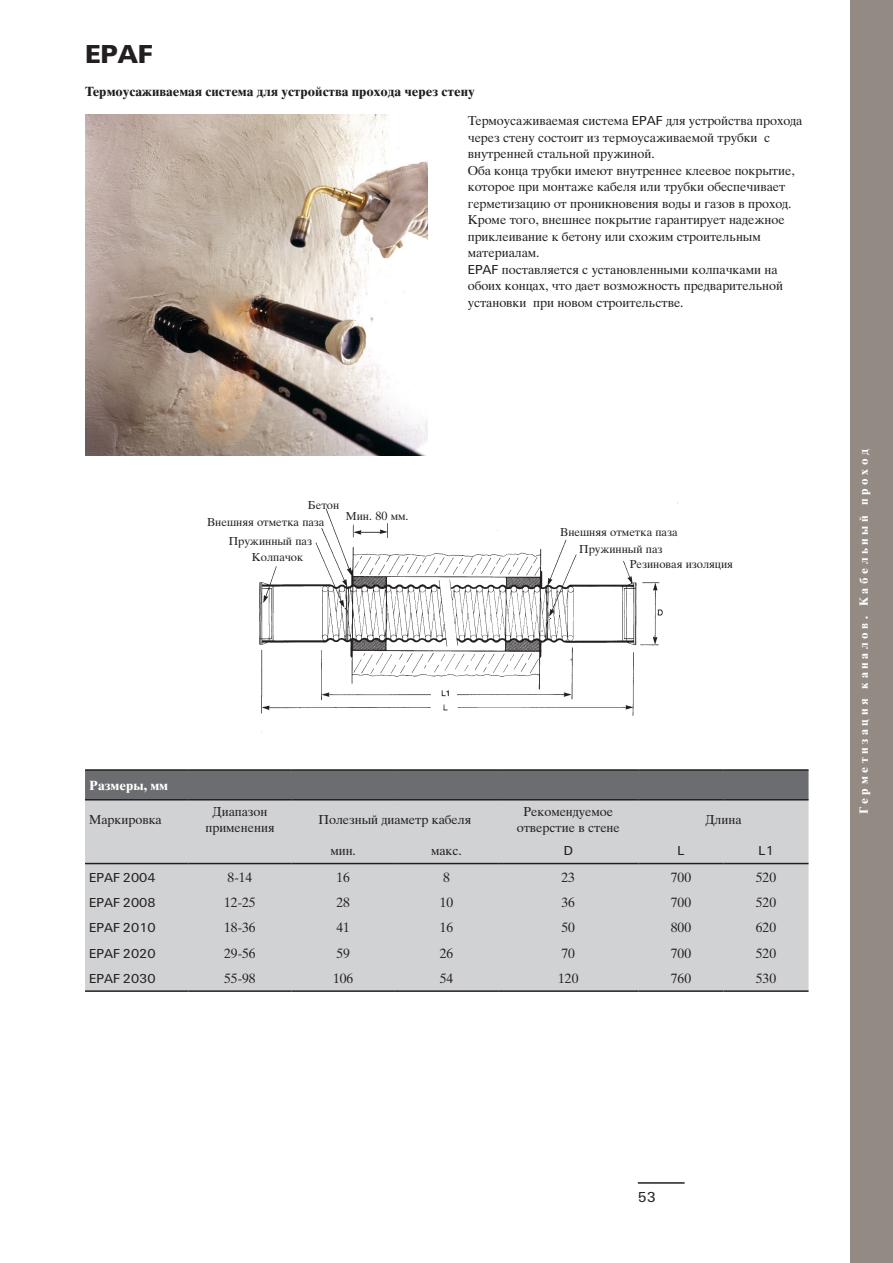
<style>
.page{position:relative;width:893px;height:1263px;background:#fff}
.page>*{position:absolute;margin:0;border:0;box-sizing:border-box;transform-origin:0 0}
.t1{font:900 27px "U75 Univers";color:#231f20}
.t2{font:15px "U55 Univers";color:#231f20}
.t3{font:13.5px/16.5px "Moskva";color:#231f20;text-align:center}
.t4{font:700 13.5px/29.2px "Moskva";color:#231f20}
.t5{font:13.5px "U55 Univers";color:#231f20}
.t6{font:700 13.5px "Moskva";color:#fff}
.t7{font:12px/16.8px "Moskva";color:#231f20}
.t8{font:700 12px "Moskva";letter-spacing:.3em;color:#fff}
.s1{font-weight:400}
.s2{font-family:"U55 Univers";font-weight:400}
.s3{font-family:"U55 Univers"}
</style>
<div class="page">
<img style="left:85px;top:114px;width:343px;height:341px">
<img style="left:259px;top:495px;width:419px;height:238px">
<hr style="left:638px;top:1182px;width:47px;height:2px;background:#231f20">
<div style="left:850px;top:0;width:43px;height:1263px;background:#938a84"></div>
<div style="left:85px;top:771px;width:723px;height:28px;background:#6c6d70"></div>
<div style="left:85px;top:800px;width:723px;height:190px;background:#d1d2d4"></div>
<hr style="left:85px;top:769px;width:103px;height:2px;background:#231f20">
<hr style="left:188px;top:769px;width:104px;height:2px;background:#231f20">
<hr style="left:292px;top:769px;width:103px;height:2px;background:#231f20">
<hr style="left:395px;top:769px;width:103px;height:2px;background:#231f20">
<hr style="left:498px;top:769px;width:140px;height:2px;background:#231f20">
<hr style="left:638px;top:769px;width:85px;height:2px;background:#231f20">
<hr style="left:723px;top:769px;width:85px;height:2px;background:#231f20">
<hr style="left:85px;top:799px;width:103px;height:1px;background:#231f20">
<hr style="left:188px;top:799px;width:104px;height:1px;background:#231f20">
<hr style="left:292px;top:799px;width:103px;height:1px;background:#231f20">
<hr style="left:395px;top:799px;width:103px;height:1px;background:#231f20">
<hr style="left:498px;top:799px;width:140px;height:1px;background:#231f20">
<hr style="left:638px;top:799px;width:85px;height:1px;background:#231f20">
<hr style="left:723px;top:799px;width:85px;height:1px;background:#231f20">
<hr style="left:85px;top:863px;width:103px;height:1px;background:#231f20">
<hr style="left:188px;top:863px;width:104px;height:1px;background:#231f20">
<hr style="left:292px;top:863px;width:103px;height:1px;background:#231f20">
<hr style="left:395px;top:863px;width:103px;height:1px;background:#231f20">
<hr style="left:498px;top:863px;width:140px;height:1px;background:#231f20">
<hr style="left:638px;top:863px;width:85px;height:1px;background:#231f20">
<hr style="left:723px;top:863px;width:85px;height:1px;background:#231f20">
<hr style="left:85px;top:990px;width:103px;height:2px;background:#231f20">
<hr style="left:188px;top:990px;width:104px;height:2px;background:#231f20">
<hr style="left:292px;top:990px;width:103px;height:2px;background:#231f20">
<hr style="left:395px;top:990px;width:103px;height:2px;background:#231f20">
<hr style="left:498px;top:990px;width:140px;height:2px;background:#231f20">
<hr style="left:638px;top:990px;width:85px;height:2px;background:#231f20">
<hr style="left:723px;top:990px;width:85px;height:2px;background:#231f20">
<h1 class="t1" style="left:85px;top:38px;width:69px">EPAF</h1>
<p class="t4" style="left:468px;top:77px;width:336px;text-indent:-383px">Termousaøivaemaå sistema dlå ustrojstva proxoda herez stenu<br><span class="s1">Termousaøivaemaå sistema</span> <span class="s2">EPAF</span> <span class="s1">dlå ustrojstva proxoda</span></p>
<p class="t3" style="left:468px;top:130px;width:328px;text-align:left">herez stenu sostoit iz termousaøivaemoj trubki s vnutrennej stalænoj pruøinoj.<br>Oba konca trubki imeœt vnutrennee kleevoe pokrytie, kotoroe pri montaøe kabelå ili trubki obespehivaet germetizaciœ ot proniknoveniå vody i gazov v proxod.<br>Krome togo, vneπnee pokrytie garantiruet nadeønoe prikleivanie k betonu ili sxoøim stroitelænym materialam.<br><span class="s3">EPAF</span> postavlåetså s ustanovlennymi kolpahkami na oboix koncax, hto daet vozmoønostæ predvaritelænoj ustanovki pri novom stroitelæstve.</p>
<p class="t7" style="left:207px;top:497px;width:134px;text-indent:101px">Beton<br>Vneπnåå otmetka paza</p>
<p class="t7" style="left:229px;top:533px;width:85px">Pruøinnyj paz</p>
<p class="t7" style="left:346px;top:508px;width:64px">Min. 80 mm.</p>
<p class="t7" style="left:252px;top:549px;width:53px">Kolpahok</p>
<p class="t7" style="left:560px;top:524px;width:119px;line-height:17.5px;text-align:center">Vneπnåå otmetka paza<br>Pruøinnyj paz</p>
<p class="t7" style="left:630px;top:556px;width:105px">Rezinovaå izolåciå</p>
<p class="t6" style="left:89px;top:777px;width:80px">Razmery, mm</p>
<p class="t3" style="left:89px;top:812px;width:74px">Markirovka</p>
<p class="t3" style="left:205px;top:804px;width:70px">Diapazon primeneniå</p>
<p class="t3" style="left:318px;top:812px;width:154px">Poleznyj diametr kabelå</p>
<p class="t3" style="left:517px;top:804px;width:105px">Rekomenduemoe otverstie v stene</p>
<p class="t3" style="left:705px;top:812px;width:38px">Dlina</p>
<p class="t3" style="left:330px;top:843px;width:27px">min.</p>
<p class="t3" style="left:431px;top:843px;width:32px">maks.</p>
<p class="t5" style="left:564px;top:843px;width:11px">D</p>
<p class="t5" style="left:678px;top:843px;width:8px">L</p>
<p class="t5" style="left:758px;top:843px;width:16px">L1</p>
<p class="t5" style="left:89px;top:869px;width:68px">EPAF 2004</p>
<p class="t3" style="left:228px;top:870px;width:26px">8-14</p>
<p class="t3" style="left:336px;top:870px;width:15px">16</p>
<p class="t3" style="left:443px;top:870px;width:8px">8</p>
<p class="t3" style="left:561px;top:870px;width:15px">23</p>
<p class="t3" style="left:671px;top:870px;width:22px">700</p>
<p class="t3" style="left:756px;top:870px;width:22px">520</p>
<p class="t5" style="left:89px;top:895px;width:68px">EPAF 2008</p>
<p class="t3" style="left:224px;top:895px;width:33px">12-25</p>
<p class="t3" style="left:336px;top:895px;width:15px">28</p>
<p class="t3" style="left:440px;top:895px;width:15px">10</p>
<p class="t3" style="left:561px;top:895px;width:15px">36</p>
<p class="t3" style="left:671px;top:895px;width:22px">700</p>
<p class="t3" style="left:756px;top:895px;width:22px">520</p>
<p class="t5" style="left:89px;top:920px;width:68px">EPAF 2010</p>
<p class="t3" style="left:224px;top:920px;width:33px">18-36</p>
<p class="t3" style="left:336px;top:920px;width:15px">41</p>
<p class="t3" style="left:440px;top:920px;width:15px">16</p>
<p class="t3" style="left:561px;top:920px;width:15px">50</p>
<p class="t3" style="left:671px;top:920px;width:22px">800</p>
<p class="t3" style="left:756px;top:920px;width:22px">620</p>
<p class="t5" style="left:89px;top:946px;width:68px">EPAF 2020</p>
<p class="t3" style="left:224px;top:946px;width:33px">29-56</p>
<p class="t3" style="left:336px;top:946px;width:15px">59</p>
<p class="t3" style="left:440px;top:946px;width:15px">26</p>
<p class="t3" style="left:561px;top:946px;width:15px">70</p>
<p class="t3" style="left:671px;top:946px;width:22px">700</p>
<p class="t3" style="left:756px;top:946px;width:22px">520</p>
<p class="t5" style="left:89px;top:971px;width:68px">EPAF 2030</p>
<p class="t3" style="left:224px;top:971px;width:33px">55-98</p>
<p class="t3" style="left:333px;top:971px;width:22px">106</p>
<p class="t3" style="left:440px;top:971px;width:15px">54</p>
<p class="t3" style="left:558px;top:971px;width:22px">120</p>
<p class="t3" style="left:671px;top:971px;width:22px">760</p>
<p class="t3" style="left:756px;top:971px;width:22px">530</p>
<p class="t8" style="left:857px;top:814px;width:366px;rotate:-90deg">Germetizaciå kanalov. Kabelænyj proxod</p>
<p class="t2" style="left:638px;top:1188px;width:20px">53</p>
</div>
